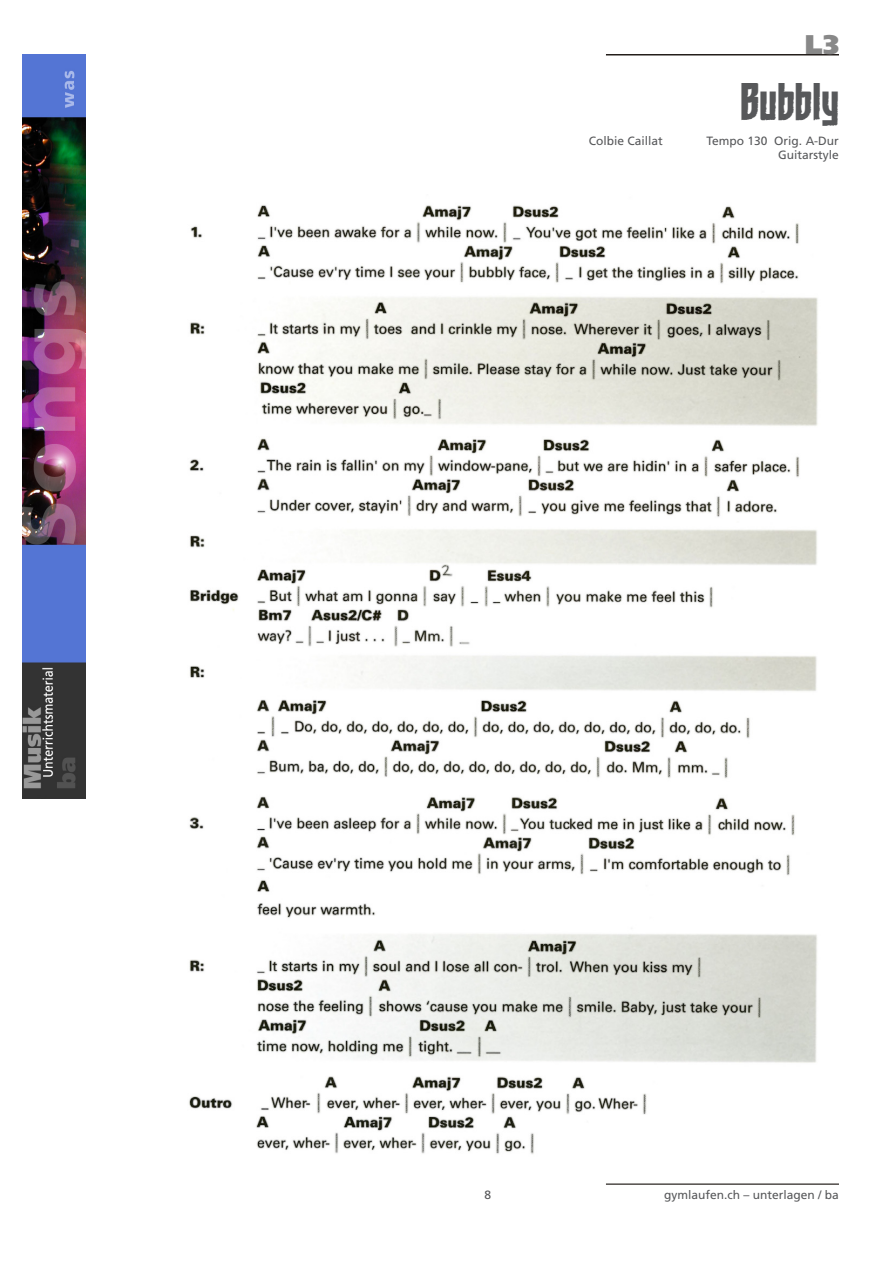
<style>
.page{position:relative;width:893px;height:1263px;background:#fff}
.page>*{position:absolute;margin:0;border:0;box-sizing:border-box;transform-origin:0 0}
.t1{font:700 45px "Grafilone LL";color:#57585a}
.t2{font:900 27px "Frutiger";color:#888}
.t3{font:12px/14.4px "Frutiger";color:#57585a;text-align:right}
</style>
<div class="page">
<img style="left:22px;top:54px;width:63px;height:745px">
<hr style="left:606px;top:54px;width:233px;height:2px;background:#241e1b">
<hr style="left:606px;top:1183px;width:233px;height:2px;background:#241e1b">
<img style="left:189px;top:205px;width:629px;height:949px">
<div style="left:778px;top:190px;width:115px;height:24px;background:#fff"></div>
<p class="t3" style="left:589px;top:134px;width:76px">Colbie Caillat</p>
<p class="t2" style="left:805px;top:28px;width:35px">L3</p>
<p class="t1" style="left:741px;top:77px;width:100px">Bubbly</p>
<p class="t3" style="left:706px;top:134px;width:134px">Tempo 130 Orig. A-Dur<br>Guitarstyle</p>
<p class="t3" style="left:484px;top:1187px;width:8px">8</p>
<p class="t3" style="left:664px;top:1187px;width:176px">gymlaufen.ch – unterlagen / ba</p>
</div>
